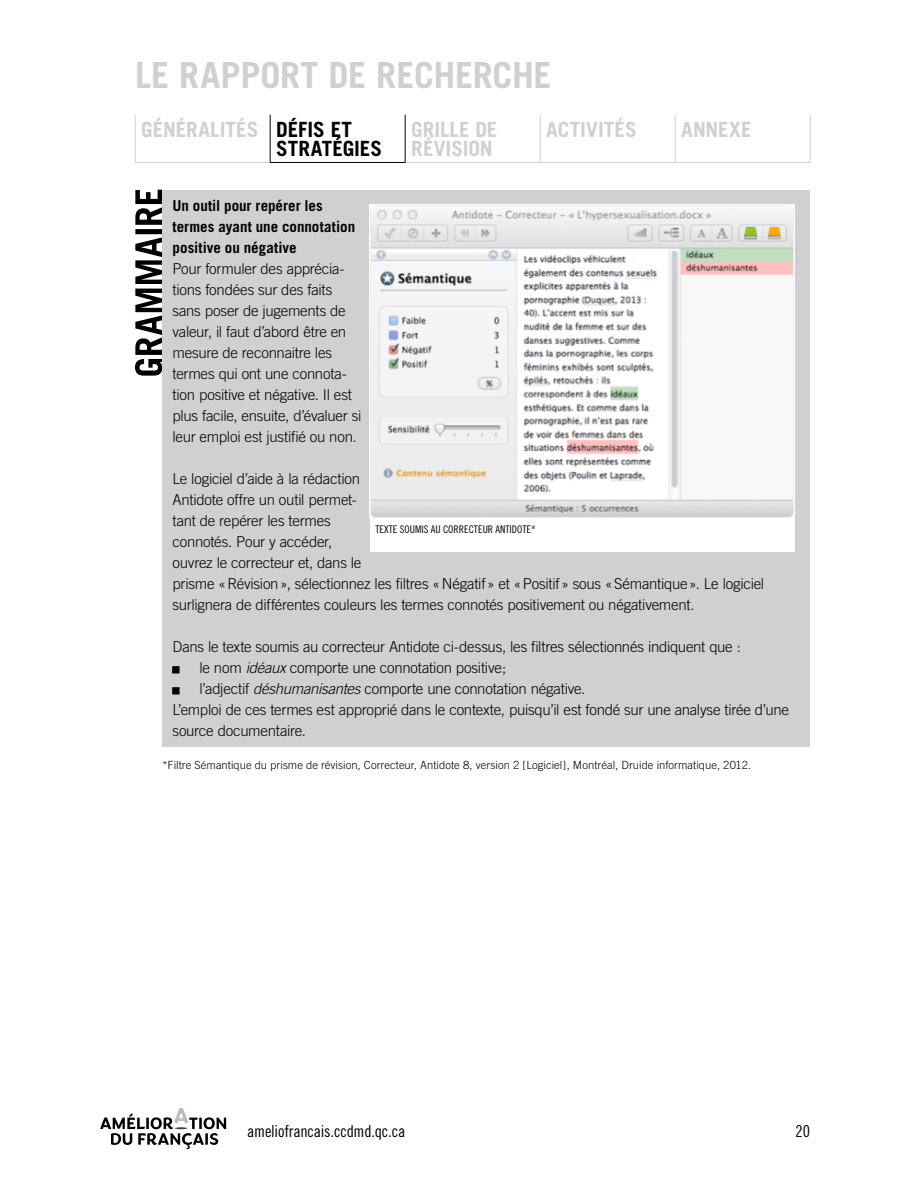
<style>
.page{position:relative;width:918px;height:1188px;background:#fff}
.page>*{position:absolute;margin:0;border:0;box-sizing:border-box;transform-origin:0 0}
._01-TITRE_ÉTAPE{font:700 36px "Trade Gothic";letter-spacing:-.005em;color:#d0d0d0}
.t1{font:700 21px/19.5px "Trade Gothic";letter-spacing:.005em;color:#d0d0d0}
.t2{font:700 21px/19.5px "Trade Gothic";color:#000}
.t3{font:16.5px "Trade Gothic Cond Eighteen";letter-spacing:-.01em;color:#000}
._00-TC_copie{font:300 15px/21px "Trade Gothic";letter-spacing:-.015em;color:#000}
._00-TC_copie-2{font:700 15px/21px "Trade Gothic";color:#000}
._04-NOTE{font:300 11.25px "Trade Gothic";letter-spacing:.005em;color:#000}
.t4{font:10.5px "Trade Gothic Cond Eighteen";color:#000}
.s1{font-style:italic}
</style>
<div class="page">
<svg style="left:100px;top:1108px;width:126px;height:41px"></svg>
<svg style="left:269px;top:115px;width:541px;height:47px"></svg>
<hr style="left:405px;top:162px;width:135px;height:1px;background:#d0d0d0">
<hr style="left:540px;top:162px;width:135px;height:1px;background:#d0d0d0">
<hr style="left:675px;top:162px;width:135px;height:1px;background:#d0d0d0">
<hr style="left:540px;top:115px;width:1px;height:47px;background:#d0d0d0">
<hr style="left:675px;top:115px;width:1px;height:47px;background:#d0d0d0">
<hr style="left:810px;top:115px;width:1px;height:47px;background:#d0d0d0">
<hr style="left:135px;top:115px;width:1px;height:47px;background:#d0d0d0">
<hr style="left:135px;top:162px;width:135px;height:1px;background:#d0d0d0">
<hr style="left:270px;top:115px;width:1px;height:47px;background:#000">
<hr style="left:405px;top:115px;width:1px;height:47px;background:#000">
<hr style="left:270px;top:162px;width:135px;height:1px;background:#000">
<svg style="left:135px;top:190px;width:27px;height:186px"></svg>
<div style="left:162px;top:190px;width:648px;height:556px;background:#d0d0d0"></div>
<img style="left:371px;top:205px;width:423px;height:312px">
<div style="left:370px;top:518px;width:425px;height:33px;background:#fff"></div>
<p class="_01-TITRE_ÉTAPE" style="left:135px;top:53px;width:418px">LE RAPPORT DE RECHERCHE</p>
<p class="t1" style="left:141px;top:119px;width:119px">GÉNÉRALITÉS</p>
<p class="t2" style="left:276px;top:119px;width:107px">DÉFIS ET<br>STRATÉGIES</p>
<p class="t1" style="left:411px;top:119px;width:88px">GRILLE DE<br>RÉVISION</p>
<p class="t1" style="left:546px;top:119px;width:92px">ACTIVITÉS</p>
<p class="t1" style="left:681px;top:119px;width:72px">ANNEXE</p>
<p class="_00-TC_copie-2" style="left:172px;top:195px;width:184px">Un outil pour repérer les termes ayant une connotation positive ou négative</p>
<p class="_00-TC_copie" style="left:172px;top:258px;width:190px">Pour formuler des apprécia&shy;tions fondées sur des faits sans poser de jugements de valeur, il faut d’abord être en mesure de reconnaitre les termes qui ont une connota&shy;tion positive et négative. Il est plus facile, ensuite, d’évaluer si leur emploi est justifié ou non.</p>
<p class="_00-TC_copie" style="left:172px;top:468px;width:593px">Le logiciel d’aide à la rédaction<br>Antidote offre un outil permet-<br>tant de repérer les termes<br>connotés. Pour y accéder,<br>ouvrez le correcteur et, dans le<br>prisme «Révision», sélectionnez les filtres «Négatif» et «Positif» sous «Sémantique». Le logiciel surlignera de différentes couleurs les termes connotés positivement ou négativement.</p>
<p class="_00-TC_copie" style="left:172px;top:636px;width:570px">Dans le texte soumis au correcteur Antidote ci-dessus, les filtres sélectionnés indiquent que :</p>
<p class="_00-TC_copie" style="left:172px;top:657px;width:335px">■ le nom <span class="s1">idéaux</span> comporte une connotation positive;</p>
<p class="_00-TC_copie" style="left:172px;top:678px;width:414px">■ l’adjectif <span class="s1">déshumanisantes</span> comporte une connotation négative.</p>
<p class="_00-TC_copie" style="left:172px;top:699px;width:618px">L’emploi de ces termes est approprié dans le contexte, puisqu’il est fondé sur une analyse tirée d’une source documentaire.</p>
<p class="t4" style="left:375px;top:523px;width:164px">TEXTE SOUMIS AU CORRECTEUR ANTIDOTE*∗</p>
<p class="_04-NOTE" style="left:162px;top:758px;width:591px">*Filtre Sémantique du prisme de révision, Correcteur, Antidote 8, version 2 [Logiciel], Montréal, Druide informatique, 2012.</p>
<p class="t3" style="left:247px;top:1122px;width:160px">ameliofrancais.ccdmd.qc.ca</p>
<p class="t3" style="left:795px;top:1122px;width:16px">20</p>
</div>
